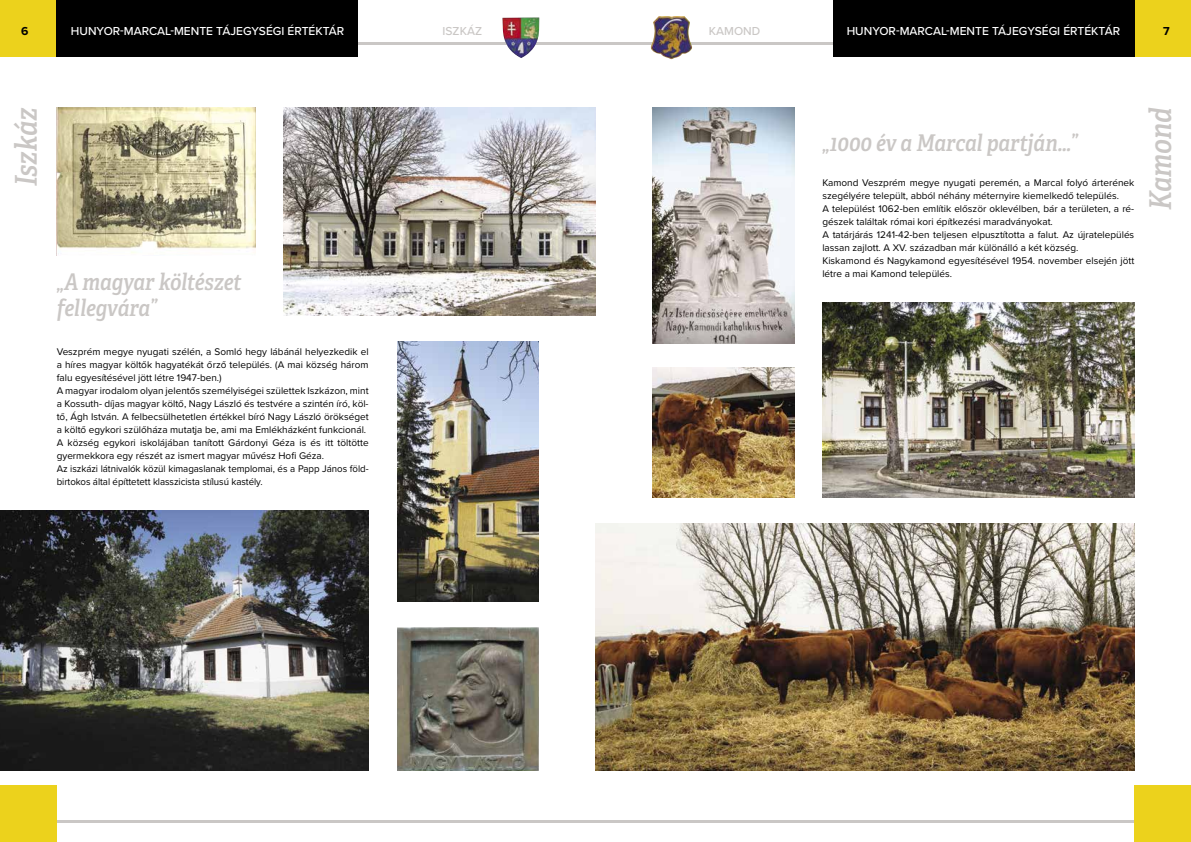
<style>
.page{position:relative;width:1191px;height:842px;background:#fff}
.page>*{position:absolute;margin:0;border:0;box-sizing:border-box;transform-origin:0 0}
.t1{font:italic 30px "Adelle Condensed Sb";color:#cac7c5}
.t2{font:italic 23px/26px "Adelle Condensed Sb";color:#cac7c5}
.t3{font:500 12px "Proxima Nova";color:#fff}
.t4{font:500 12px "Proxima Nova";color:#cac7c5}
.t5{font:700 12px "Proxima Nova";color:#000}
.t6{font:10px/13px "Proxima Nova";color:#000}
</style>
<div class="page">
<div style="left:1134px;top:785px;width:57px;height:57px;background:#ecd21c"></div>
<div style="left:1134px;top:0;width:57px;height:57px;background:#ecd21c"></div>
<div style="left:0;top:785px;width:57px;height:57px;background:#ecd21c"></div>
<div style="left:0;top:0;width:57px;height:57px;background:#ecd21c"></div>
<div style="left:57px;top:0;width:301px;height:57px;background:#000"></div>
<hr style="left:358px;top:43px;width:237px;height:2px;background:#cac7c5">
<hr style="left:57px;top:820px;width:538px;height:3px;background:#cac7c5">
<hr style="left:595px;top:820px;width:539px;height:3px;background:#cac7c5">
<hr style="left:595px;top:43px;width:238px;height:2px;background:#cac7c5">
<div style="left:833px;top:0;width:301px;height:57px;background:#000"></div>
<img style="left:0;top:511px;width:369px;height:259px">
<img style="left:397px;top:628px;width:142px;height:142px">
<img style="left:57px;top:108px;width:198px;height:146px">
<img style="left:397px;top:342px;width:142px;height:260px">
<img style="left:283px;top:108px;width:312px;height:208px">
<img style="left:822px;top:303px;width:312px;height:195px">
<img style="left:652px;top:108px;width:142px;height:235px">
<img style="left:595px;top:524px;width:539px;height:246px">
<img style="left:652px;top:368px;width:142px;height:130px">
<img style="left:651px;top:16px;width:41px;height:43px">
<img style="left:502px;top:17px;width:37px;height:41px">
<p class="t5" style="left:21px;top:22px;width:9px">6</p>
<p class="t3" style="left:71px;top:22px;width:275px">HUNYOR-MARCAL-MENTE TÁJEGYSÉGI ÉRTÉKTÁR</p>
<p class="t4" style="left:442px;top:22px;width:41px">ISZKÁZ</p>
<p class="t4" style="left:709px;top:22px;width:53px">KAMOND</p>
<p class="t3" style="left:846px;top:22px;width:275px">HUNYOR-MARCAL-MENTE TÁJEGYSÉGI ÉRTÉKTÁR</p>
<p class="t5" style="left:1163px;top:22px;width:8px">7</p>
<h1 class="t1" style="left:4px;top:186px;width:80px;rotate:-90deg">Iszkáz</h1>
<h1 class="t1" style="left:1138px;top:210px;width:104px;rotate:-90deg">Kamond</h1>
<h2 class="t2" style="left:822px;top:129px;width:257px">„1000 év a Marcal partján…”</h2>
<p class="t6" style="left:822px;top:175px;width:313px">Kamond Veszprém megye nyugati peremén, a Marcal folyó árterének szegélyére települt, abból néhány méternyire kiemelkedő település.<br>A települést 1062-ben említik először oklevélben, bár a területen, a ré&shy;gészek találtak római kori építkezési maradványokat.<br>A tatárjárás 1241-42-ben teljesen elpusztította a falut. Az újratelepülés lassan zajlott. A XV. században már különálló a két község.<br>Kiskamond és Nagykamond egyesítésével 1954. november elsején jött létre a mai Kamond település.</p>
<h2 class="t2" style="left:57px;top:268px;width:186px">„A magyar költészet fellegvára”</h2>
<p class="t6" style="left:57px;top:344px;width:313px">Veszprém megye nyugati szélén, a Somló hegy lábánál helyezkedik el a híres magyar költők hagyatékát őrző település. (A mai község három falu egyesítésével jött létre 1947-ben.)<br>A magyar irodalom olyan jelentős személyiségei születtek Iszkázon, mint a Kossuth- díjas magyar költő, Nagy László és testvére a szintén író, köl&shy;tő, Ágh István. A felbecsülhetetlen értékkel bíró Nagy László örökséget a költő egykori szülőháza mutatja be, ami ma Emlékházként funkcionál.<br>A község egykori iskolájában tanított Gárdonyi Géza is és itt töltötte gyermekkora egy részét az ismert magyar művész Hofi Géza.<br>Az iszkázi látnivalók közül kimagaslanak templomai, és a Papp János föld&shy;birtokos által építtetett klasszicista stílusú kastély.</p>
</div>
